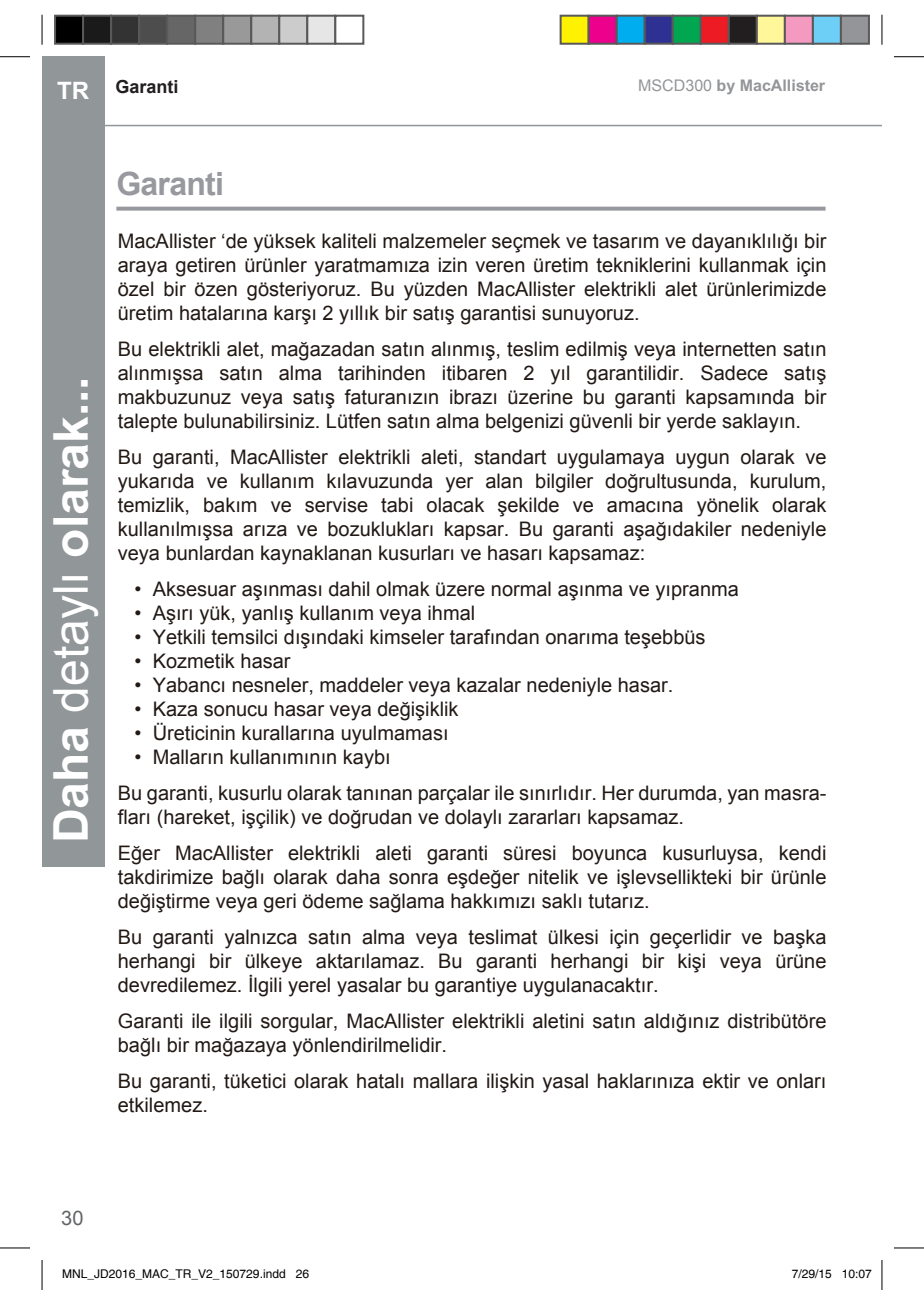
<style>
.page{position:relative;width:924px;height:1290px;background:#fff}
.page>*{position:absolute;margin:0;border:0;box-sizing:border-box;transform-origin:0 0}
.t1{font:700 48px "Arial";color:#fff}
.t2{font:700 32px "Arial";letter-spacing:-.025em;color:#98999e}
.t3{font:700 24px "Arial";color:#fff}
.t4{font:20px/24px "Arial";color:#221915}
.t5{font:20px "Arial";color:#626466}
.t6{font:700 18px "Arial";color:#221e1f}
.t7{font:700 16px "Arial";color:#939598}
.t8{font:12px "Helvetica";color:#000}
.s1{font-weight:400}
.s2{font-family:"Myriad Pro";font-weight:400}
</style>
<div class="page">
<hr style="left:104px;top:125px;width:777px;height:1px;background:#919699">
<div style="left:42px;top:57px;width:62px;height:809px;background:#919699"></div>
<hr style="left:0;top:56px;width:30px;height:1px;background:#000">
<hr style="left:893px;top:56px;width:30px;height:1px;background:#000">
<hr style="left:0;top:1247px;width:30px;height:1px;background:#000">
<hr style="left:893px;top:1247px;width:30px;height:1px;background:#000">
<hr style="left:42px;top:15px;width:1px;height:30px;background:#000">
<hr style="left:42px;top:1259px;width:1px;height:30px;background:#000">
<hr style="left:881px;top:15px;width:1px;height:30px;background:#000">
<hr style="left:881px;top:1259px;width:1px;height:30px;background:#000">
<div style="left:55px;top:16px;width:28px;height:28px;background:#000"></div>
<div style="left:54px;top:15px;width:30px;height:30px;border:2px solid #595959"></div>
<div style="left:83px;top:16px;width:28px;height:28px;background:#1a1a1a"></div>
<div style="left:82px;top:15px;width:30px;height:30px;border:2px solid #595959"></div>
<div style="left:111px;top:16px;width:28px;height:28px;background:#333"></div>
<div style="left:110px;top:15px;width:30px;height:30px;border:2px solid #595959"></div>
<div style="left:139px;top:16px;width:28px;height:28px;background:#4d4d4d"></div>
<div style="left:138px;top:15px;width:30px;height:30px;border:2px solid #595959"></div>
<div style="left:167px;top:16px;width:28px;height:28px;background:#666"></div>
<div style="left:166px;top:15px;width:30px;height:30px;border:2px solid #595959"></div>
<div style="left:195px;top:16px;width:28px;height:28px;background:#808080"></div>
<div style="left:194px;top:15px;width:30px;height:30px;border:2px solid #595959"></div>
<div style="left:223px;top:16px;width:28px;height:28px;background:#999"></div>
<div style="left:222px;top:15px;width:30px;height:30px;border:2px solid #595959"></div>
<div style="left:251px;top:16px;width:28px;height:28px;background:#b3b3b3"></div>
<div style="left:250px;top:15px;width:30px;height:30px;border:2px solid #595959"></div>
<div style="left:279px;top:16px;width:28px;height:28px;background:#ccc"></div>
<div style="left:278px;top:15px;width:30px;height:30px;border:2px solid #595959"></div>
<div style="left:307px;top:16px;width:28px;height:28px;background:#e6e6e6"></div>
<div style="left:306px;top:15px;width:30px;height:30px;border:2px solid #595959"></div>
<div style="left:334px;top:15px;width:30px;height:30px;border:2px solid #595959"></div>
<div style="left:560px;top:16px;width:28px;height:28px;background:#fff200"></div>
<div style="left:559px;top:15px;width:30px;height:30px;border:2px solid #595959"></div>
<div style="left:588px;top:16px;width:28px;height:28px;background:#ec008c"></div>
<div style="left:587px;top:15px;width:30px;height:30px;border:2px solid #595959"></div>
<div style="left:616px;top:16px;width:28px;height:28px;background:#00aeef"></div>
<div style="left:615px;top:15px;width:30px;height:30px;border:2px solid #595959"></div>
<div style="left:644px;top:16px;width:28px;height:28px;background:#2e3092"></div>
<div style="left:643px;top:15px;width:30px;height:30px;border:2px solid #595959"></div>
<div style="left:672px;top:16px;width:28px;height:28px;background:#00a650"></div>
<div style="left:671px;top:15px;width:30px;height:30px;border:2px solid #595959"></div>
<div style="left:700px;top:16px;width:28px;height:28px;background:#ed1b23"></div>
<div style="left:699px;top:15px;width:30px;height:30px;border:2px solid #595959"></div>
<div style="left:728px;top:16px;width:28px;height:28px;background:#221e1f"></div>
<div style="left:727px;top:15px;width:30px;height:30px;border:2px solid #595959"></div>
<div style="left:756px;top:16px;width:28px;height:28px;background:#fff799"></div>
<div style="left:755px;top:15px;width:30px;height:30px;border:2px solid #595959"></div>
<div style="left:784px;top:16px;width:28px;height:28px;background:#f49ac1"></div>
<div style="left:783px;top:15px;width:30px;height:30px;border:2px solid #595959"></div>
<div style="left:812px;top:16px;width:28px;height:28px;background:#6dcff6"></div>
<div style="left:811px;top:15px;width:30px;height:30px;border:2px solid #595959"></div>
<div style="left:840px;top:16px;width:28px;height:28px;background:#939598"></div>
<div style="left:839px;top:15px;width:30px;height:30px;border:2px solid #595959"></div>
<svg style="left:116px;top:207px;width:709px;height:4px;background:#a1a2a6"></svg>
<p class="t3" style="left:57px;top:77px;width:33px">TR</p>
<p class="t6" style="left:115px;top:74px;width:65px">Garanti</p>
<p class="t7" style="left:638px;top:76px;width:188px"><span class="s1">MSCD300</span> by MacAllister</p>
<h1 class="t1" style="left:43px;top:843px;width:468px;rotate:-90deg">Daha <span class="s1">detaylı</span> olarak...</h1>
<h1 class="t1" style="left:43px;top:649px;width:237px;rotate:-90deg">Ba<span class="s2">ş</span>larken.</h1>
<h2 class="t2" style="left:116px;top:163px;width:109px">Garanti</h2>
<p class="t4" style="left:118px;top:229px;width:709px;text-align:justify">MacAllister ‘de yüksek kaliteli malzemeler seçmek ve tasarım ve dayanıklılığı bir araya getiren ürünler yaratmamıza izin veren üretim tekniklerini kullanmak için özel bir özen gösteriyoruz. Bu yüzden MacAllister elektrikli alet ürünlerimizde üretim hatalarına karşı 2 yıllık bir satış garantisi sunuyoruz.</p>
<p class="t4" style="left:118px;top:337px;width:710px;text-align:justify">Bu elektrikli alet, mağazadan satın alınmış, teslim edilmiş veya internetten satın alınmışsa satın alma tarihinden itibaren 2 yıl garantilidir. Sadece satış makbuzunuz veya satış faturanızın ibrazı üzerine bu garanti kapsamında bir talepte bulunabilirsiniz. Lütfen satın alma belgenizi güvenli bir yerde saklayın.</p>
<p class="t4" style="left:118px;top:445px;width:709px;text-align:justify">Bu garanti, MacAllister elektrikli aleti, standart uygulamaya uygun olarak ve yukarıda ve kullanım kılavuzunda yer alan bilgiler doğrultusunda, kurulum, temizlik, bakım ve servise tabi olacak şekilde ve amacına yönelik olarak kullanılmışsa arıza ve bozuklukları kapsar. Bu garanti aşağıdakiler nedeniyle veya bunlardan kaynaklanan kusurları ve hasarı kapsamaz:</p>
<p class="t4" style="left:134px;top:577px;width:605px">• Aksesuar aşınması dahil olmak üzere normal aşınma ve yıpranma</p>
<p class="t4" style="left:134px;top:601px;width:342px">• Aşırı yük, yanlış kullanım veya ihmal</p>
<p class="t4" style="left:134px;top:625px;width:572px">• Yetkili temsilci dışındaki kimseler tarafından onarıma teşebbüs</p>
<p class="t4" style="left:134px;top:649px;width:157px">• Kozmetik hasar</p>
<p class="t4" style="left:134px;top:673px;width:540px">• Yabancı nesneler, maddeler veya kazalar nedeniyle hasar.</p>
<p class="t4" style="left:134px;top:697px;width:325px">• Kaza sonucu hasar veya değişiklik</p>
<p class="t4" style="left:134px;top:721px;width:315px">• Üreticinin kurallarına uyulmaması</p>
<p class="t4" style="left:118px;top:739px;width:709px;line-height:36px;text-indent:17px">• Malların kullanımının kaybı<br>Bu garanti, kusurlu olarak tanınan parçalar ile sınırlıdır. Her durumda, yan masra-</p>
<p class="t4" style="left:118px;top:799px;width:709px;line-height:36px">fları (hareket, işçilik) ve doğrudan ve dolaylı zararları kapsamaz.<br>Eğer MacAllister elektrikli aleti garanti süresi boyunca kusurluysa, kendi</p>
<p class="t4" style="left:118px;top:865px;width:709px">takdirimize bağlı olarak daha sonra eşdeğer nitelik ve işlevsellikteki bir ürünle değiştirme veya geri ödeme sağlama hakkımızı saklı tutarız.</p>
<p class="t4" style="left:118px;top:925px;width:709px;text-align:justify">Bu garanti yalnızca satın alma veya teslimat ülkesi için geçerlidir ve başka herhangi bir ülkeye aktarılamaz. Bu garanti herhangi bir kişi veya ürüne devredilemez. İlgili yerel yasalar bu garantiye uygulanacaktır.</p>
<p class="t4" style="left:118px;top:1009px;width:709px">Garanti ile ilgili sorgular, MacAllister elektrikli aletini satın aldığınız distribütöre bağlı bir mağazaya yönlendirilmelidir.</p>
<p class="t4" style="left:118px;top:1069px;width:709px">Bu garanti, tüketici olarak hatalı mallara ilişkin yasal haklarınıza ektir ve onları etkilemez.</p>
<p class="t5" style="left:61px;top:1204px;width:24px">30</p>
<p class="t8" style="left:62px;top:1266px;width:248px">MNL_JD2016_MAC_TR_V2_150729.indd 26</p>
<p class="t8" style="left:791px;top:1266px;width:82px">7/29/15 10:07</p>
</div>
